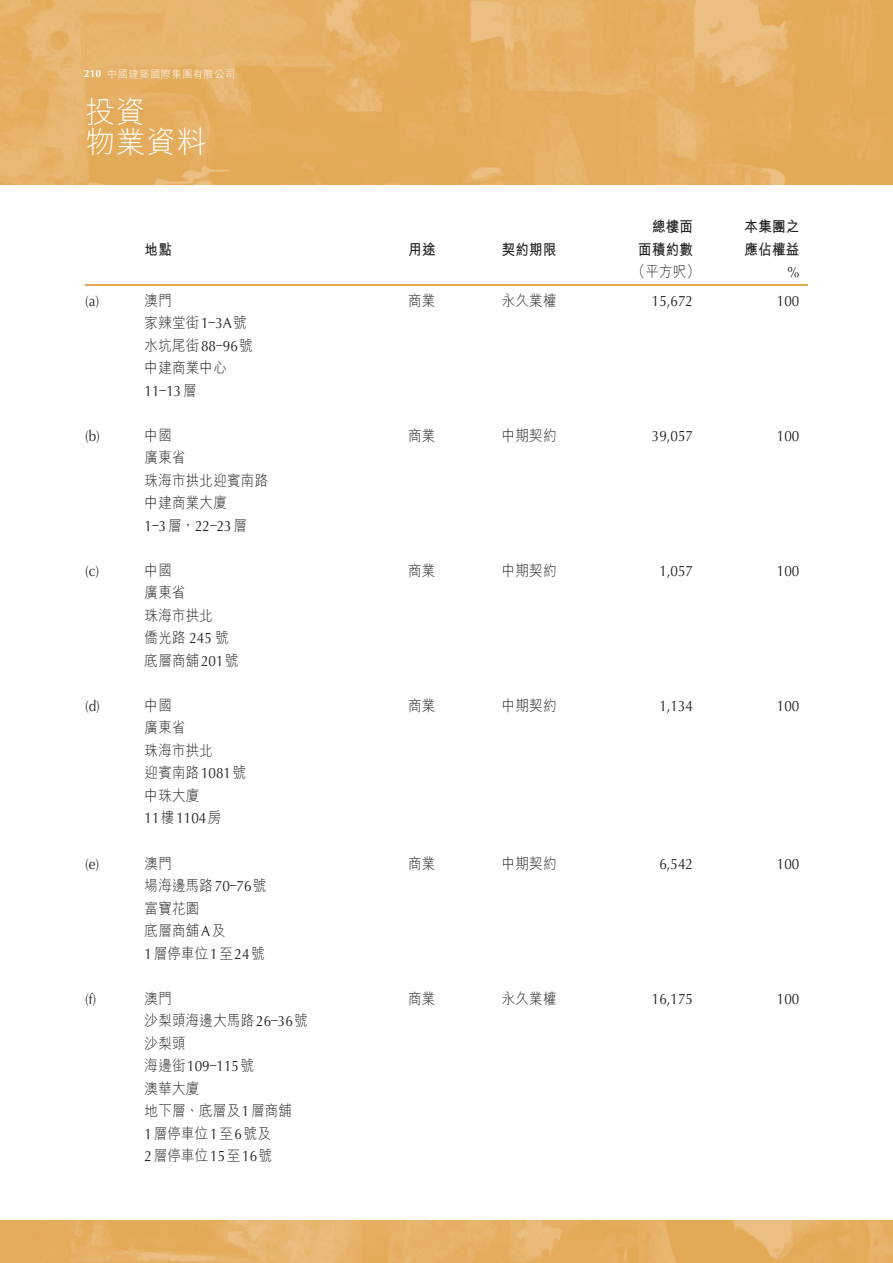
<style>
.page{position:relative;width:893px;height:1263px;background:#fff}
.page>*{position:absolute;margin:0;border:0;box-sizing:border-box;transform-origin:0 0}
.t1{font:30px/30px "M Hei HK Light B5 pc H";letter-spacing:.02em;color:#fff}
.t2{font:15px/22.5px "M Hei HK Light B5 pc H";letter-spacing:.02em;color:#231f20;scale:.9 1}
.t3{font:15px "Optima LT Std";color:#231f20;scale:.9 1}
.t4{font:15px/22.5px "M Hei HK Bold B5 pc H";letter-spacing:.02em;color:#231f20;text-align:right;scale:.9 1}
.t5{font:10.5px "M Hei HK Light B5 pc H";letter-spacing:.02em;color:#fff}
.s1{font-family:"Optima LT Std";font-weight:700}
.s2{font-family:"Optima LT Std"}
.s3{font-family:"M Hei HK Light B5 pc H"}
</style>
<div class="page">
<img style="left:0;top:1220px;width:893px;height:43px">
<img style="left:0;top:0;width:893px;height:185px">
<hr style="left:85px;top:284px;width:60px;height:1px;background:#e2a855">
<hr style="left:145px;top:284px;width:263px;height:1px;background:#e2a855">
<hr style="left:408px;top:284px;width:94px;height:1px;background:#e2a855">
<hr style="left:502px;top:284px;width:93px;height:1px;background:#e2a855">
<hr style="left:595px;top:284px;width:107px;height:1px;background:#e2a855">
<hr style="left:702px;top:284px;width:106px;height:1px;background:#e2a855">
<p class="t5" style="left:84px;top:70px;width:153px"><span class="s1">210</span> 中國建築國際集團有限公司</p>
<h1 class="t1" style="left:85px;top:100px;width:123px">投資<br>物業資料</h1>
<p class="t4" style="left:145px;top:240px;width:32px">地點</p>
<p class="t4" style="left:408px;top:240px;width:32px">用途</p>
<p class="t4" style="left:502px;top:240px;width:62px">契約期限</p>
<p class="t4" style="left:638px;top:217px;width:62px">總樓面面積約數</p>
<p class="t4" style="left:745px;top:217px;width:62px;text-align:left">本集團之應佔權益</p>
<p class="t2" style="left:632px;top:262px;width:77px">（平方呎）</p>
<p class="t3" style="left:787px;top:265px;width:15px">%</p>
<p class="t3" style="left:85px;top:294px;width:17px">(a)</p>
<p class="t2" style="left:145px;top:291px;width:122px">澳門<br>家辣堂街<span class="s2">1–3A</span>號水坑尾街<span class="s2">88–96</span>號中建商業中心</p>
<p class="t3" style="left:145px;top:384px;width:59px">11–13<span class="s3">層</span></p>
<p class="t3" style="left:85px;top:429px;width:18px">(b)</p>
<p class="t2" style="left:145px;top:426px;width:139px">中國<br>廣東省<br>珠海市拱北迎賓南路中建商業大廈</p>
<p class="t3" style="left:145px;top:519px;width:115px">1–3<span class="s3">層，</span>22–23<span class="s3">層</span></p>
<p class="t2" style="left:408px;top:291px;width:32px">商業</p>
<p class="t2" style="left:502px;top:291px;width:62px">永久業權</p>
<p class="t3" style="left:652px;top:294px;width:47px">15,672</p>
<p class="t3" style="left:777px;top:294px;width:27px">100</p>
<p class="t2" style="left:408px;top:426px;width:32px">商業</p>
<p class="t2" style="left:502px;top:426px;width:62px">中期契約</p>
<p class="t3" style="left:652px;top:429px;width:47px">39,057</p>
<p class="t3" style="left:777px;top:429px;width:27px">100</p>
<p class="t3" style="left:85px;top:564px;width:17px">(c)</p>
<p class="t2" style="left:145px;top:561px;width:106px">中國<br>廣東省<br>珠海市拱北<br>僑光路 <span class="s2">245</span> 號底層商舖<span class="s2">201</span>號</p>
<p class="t2" style="left:408px;top:561px;width:32px">商業</p>
<p class="t2" style="left:502px;top:561px;width:62px">中期契約</p>
<p class="t3" style="left:659px;top:564px;width:39px">1,057</p>
<p class="t3" style="left:777px;top:564px;width:27px">100</p>
<p class="t3" style="left:85px;top:699px;width:18px">(d)</p>
<p class="t2" style="left:145px;top:696px;width:115px">中國<br>廣東省<br>珠海市拱北<br>迎賓南路<span class="s2">1081</span>號中珠大廈</p>
<p class="t3" style="left:145px;top:812px;width:87px">11<span class="s3">樓</span>1104<span class="s3">房</span></p>
<p class="t2" style="left:408px;top:696px;width:32px">商業</p>
<p class="t2" style="left:502px;top:696px;width:62px">中期契約</p>
<p class="t3" style="left:659px;top:699px;width:39px">1,134</p>
<p class="t3" style="left:777px;top:699px;width:27px">100</p>
<p class="t3" style="left:85px;top:857px;width:17px">(e)</p>
<p class="t2" style="left:145px;top:854px;width:137px">澳門<br>場海邊馬路<span class="s2">70–76</span>號富寶花園<br>底層商舖<span class="s2">A</span>及<br><span class="s2">1</span>層停車位<span class="s2">1</span>至<span class="s2">24</span>號</p>
<p class="t2" style="left:408px;top:854px;width:32px">商業</p>
<p class="t2" style="left:502px;top:854px;width:62px">中期契約</p>
<p class="t3" style="left:659px;top:857px;width:39px">6,542</p>
<p class="t3" style="left:777px;top:857px;width:27px">100</p>
<p class="t3" style="left:85px;top:992px;width:14px">(f)</p>
<p class="t2" style="left:145px;top:989px;width:183px">澳門<br>沙梨頭海邊大馬路<span class="s2">26–36</span>號沙梨頭</p>
<p class="t3" style="left:145px;top:1059px;width:123px"><span class="s3">海邊街</span>109–115<span class="s3">號</span></p>
<p class="t2" style="left:145px;top:1079px;width:165px">澳華大廈<br>地下層、底層及<span class="s2">1</span>層商舖<br><span class="s2">1</span>層停車位<span class="s2">1</span>至<span class="s2">6</span>號及<br><span class="s2">2</span>層停車位<span class="s2">15</span>至<span class="s2">16</span>號</p>
<p class="t2" style="left:408px;top:989px;width:32px">商業</p>
<p class="t2" style="left:502px;top:989px;width:62px">永久業權</p>
<p class="t3" style="left:652px;top:992px;width:47px">16,175</p>
<p class="t3" style="left:777px;top:992px;width:27px">100</p>
</div>
